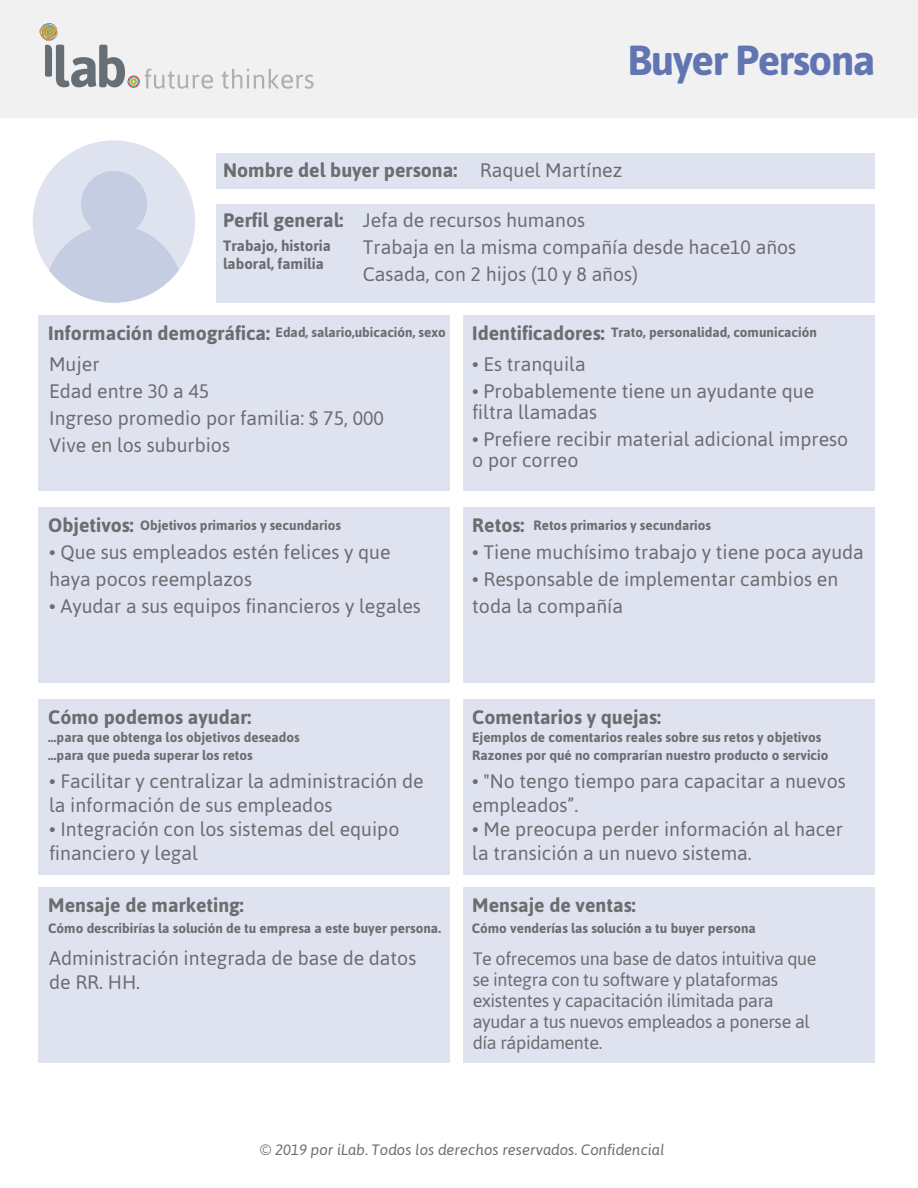
<style>
.page{position:relative;width:918px;height:1188px;background:#fff}
.page>*{position:absolute;margin:0;border:0;box-sizing:border-box;transform-origin:0 0}
.t1{font:700 42px "Asap";letter-spacing:-.035em;color:#6175b2}
.t2{font:19.5px/27px "Asap";color:#6c6d70}
.t3{font:700 19.5px "Asap";color:#6c6d70}
.t4{font:18px/21px "Asap";letter-spacing:-.02em;color:#6c6d70}
.t5{font:italic 15px "Asap";color:#6c6d70}
.t6{font:700 15px/18px "Asap";color:#6c6d70}
.t7{font:700 13.5px/18px "Asap";color:#6c6d70}
.s1{font-weight:400}
.s2{font-size:19.5px}
</style>
<div class="page">
<div style="left:39px;top:315px;width:411px;height:175px;background:#dfe3ef"></div>
<div style="left:216px;top:204px;width:659px;height:99px;background:#dfe3ef"></div>
<div style="left:0;top:0;width:918px;height:117px;background:#f1f1f2"></div>
<svg style="left:222px;top:69px;width:92px;height:20px"></svg>
<svg style="left:39px;top:23px;width:174px;height:66px"></svg>
<div style="left:216px;top:153px;width:659px;height:36px;background:#dfe3ef"></div>
<div style="left:463px;top:315px;width:412px;height:175px;background:#dfe3ef"></div>
<div style="left:33px;top:140px;width:162px;height:163px;background:#dfe3ef;border-radius:50%"></div>
<svg style="left:49px;top:171px;width:130px;height:132px"></svg>
<div style="left:39px;top:507px;width:411px;height:175px;background:#dfe3ef"></div>
<div style="left:463px;top:507px;width:412px;height:175px;background:#dfe3ef"></div>
<div style="left:39px;top:699px;width:411px;height:175px;background:#dfe3ef"></div>
<div style="left:463px;top:699px;width:412px;height:175px;background:#dfe3ef"></div>
<div style="left:39px;top:887px;width:411px;height:176px;background:#dfe3ef"></div>
<div style="left:463px;top:887px;width:412px;height:176px;background:#dfe3ef"></div>
<h1 class="t1" style="left:627px;top:32px;width:250px">Buyer Persona</h1>
<p class="t3" style="left:223px;top:157px;width:401px">Nombre del buyer persona: <span class="s1">Raquel Martínez</span></p>
<p class="t2" style="left:363px;top:206px;width:435px">Jefa de recursos humanos<br>Trabaja en la misma compañía desde hace10 años<br>Casada, con 2 hijos (10 y 8 años)</p>
<p class="t3" style="left:223px;top:208px;width:122px">Perfil general:</p>
<p class="t6" style="left:223px;top:236px;width:109px">Trabajo, historia laboral, familia</p>
<p class="t7" style="left:48px;top:322px;width:399px"><span class="s2">Información demográfica:</span> Edad, salario,ubicación, sexo</p>
<p class="t7" style="left:472px;top:322px;width:346px"><span class="s2">Identificadores:</span> Trato, personalidad, comunicación</p>
<p class="t2" style="left:49px;top:350px;width:336px">Mujer<br>Edad entre 30 a 45<br>Ingreso promedio por familia: $ 75, 000<br>Vive en los suburbios</p>
<p class="t2" style="left:472px;top:350px;width:115px">• Es tranquila</p>
<p class="t2" style="left:472px;top:380px;width:343px;line-height:21px">• Probablemente tiene un ayudante que filtra llamadas</p>
<p class="t2" style="left:472px;top:428px;width:378px;line-height:21px">• Prefiere recibir material adicional impreso o por correo</p>
<p class="t3" style="left:48px;top:512px;width:87px">Objetivos:</p>
<p class="t3" style="left:472px;top:512px;width:54px">Retos:</p>
<p class="t7" style="left:140px;top:516px;width:202px">Objetivos primarios y secundarios</p>
<p class="t7" style="left:534px;top:516px;width:179px">Retos primarios y secundarios</p>
<p class="t2" style="left:49px;top:538px;width:343px">• Que sus empleados estén felices y que haya pocos reemplazos</p>
<p class="t2" style="left:49px;top:592px;width:373px">• Ayudar a sus equipos financieros y legales</p>
<p class="t2" style="left:472px;top:538px;width:393px">• Tiene muchísimo trabajo y tiene poca ayuda</p>
<p class="t2" style="left:472px;top:565px;width:368px">• Responsable de implementar cambios en toda la compañía</p>
<p class="t3" style="left:48px;top:704px;width:205px">Cómo podemos ayudar:</p>
<p class="t3" style="left:472px;top:704px;width:190px">Comentarios y quejas:</p>
<p class="t7" style="left:48px;top:728px;width:253px">…para que obtenga los objetivos deseados …para que pueda superar los retos</p>
<p class="t2" style="left:49px;top:769px;width:376px;line-height:24px">• Facilitar y centralizar la administración de la información de sus empleados</p>
<p class="t2" style="left:49px;top:817px;width:352px;line-height:24px">• Integración con los sistemas del equipo financiero y legal</p>
<p class="t7" style="left:472px;top:728px;width:358px">Ejemplos de comentarios reales sobre sus retos y objetivos<br>Razones por qué no comprarían nuestro producto o servicio</p>
<p class="t2" style="left:472px;top:769px;width:375px;line-height:24px">• "No tengo tiempo para capacitar a nuevos empleados”.</p>
<p class="t2" style="left:472px;top:817px;width:372px;line-height:24px">• Me preocupa perder información al hacer la transición a un nuevo sistema.</p>
<p class="t3" style="left:48px;top:892px;width:197px">Mensaje de marketing:</p>
<p class="t3" style="left:472px;top:892px;width:165px">Mensaje de ventas:</p>
<p class="t7" style="left:48px;top:919px;width:394px">Cómo describirías la solución de tu empresa a este buyer persona.</p>
<p class="t2" style="left:49px;top:945px;width:369px;line-height:24px">Administración integrada de base de datos de RR. HH.</p>
<p class="t7" style="left:472px;top:919px;width:286px">Cómo venderías las solución a tu buyer persona</p>
<p class="t4" style="left:473px;top:947px;width:345px">Te ofrecemos una base de datos intuitiva que se integra con tu software y plataformas existentes y capacitación ilimitada para ayudar a tus nuevos empleados a ponerse al día rápidamente.</p>
<p class="t5" style="left:260px;top:1140px;width:406px">© 2019 por iLab. Todos los derechos reservados. Confidencial</p>
</div>
